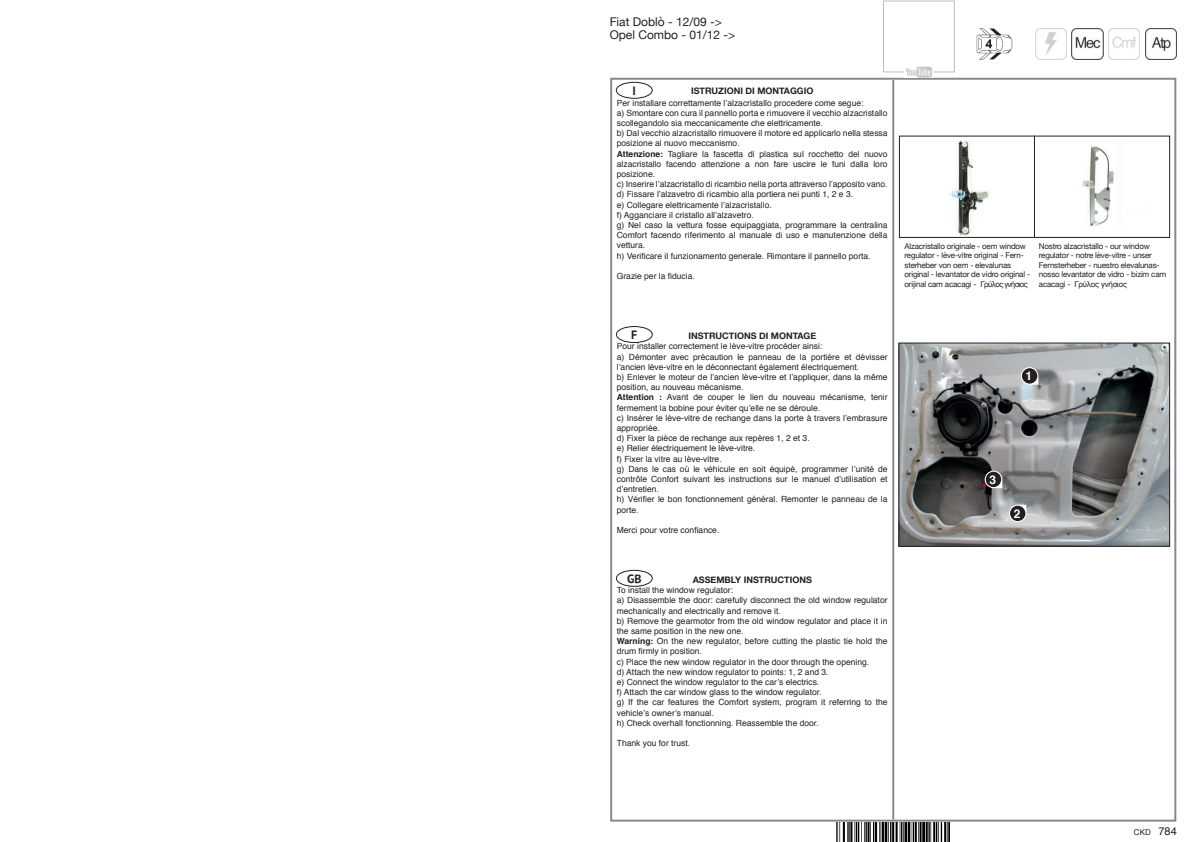
<style>
.page{position:relative;width:1191px;height:842px;background:#fff}
.page>*{position:absolute;margin:0;border:0;box-sizing:border-box;transform-origin:0 0}
.t1{font:12px/13.7px "Helvetica Neue";color:#231f20}
.t2{font:700 12px "PT Sans";color:#231f20}
.t3{font:700 12px "Helvetica";color:#fff}
.t4{font:700 9px "Helvetica Neue";color:#231f20}
.t5{font:8.5px/10.2px "Helvetica";color:#231f20}
.t6{font:8px/9.6px "Helvetica Neue";letter-spacing:-.025em;color:#231f20}
.t7{font:8px "Helvetica";color:#231f20}
.s1{font-weight:700}
.s2{font-size:11px}
</style>
<div class="page">
<hr style="left:892px;top:80px;width:2px;height:739px;background:#878a8c">
<div style="left:616px;top:82px;width:36px;height:17px;border:1px solid #231f20;border-radius:50%"></div>
<div style="left:616px;top:326px;width:37px;height:17px;border:1px solid #231f20;border-radius:50%"></div>
<div style="left:616px;top:570px;width:37px;height:17px;border:1px solid #231f20;border-radius:50%"></div>
<img style="left:1071px;top:28px;width:32px;height:32px">
<img style="left:1035px;top:28px;width:31px;height:32px">
<img style="left:1108px;top:28px;width:32px;height:32px">
<img style="left:1145px;top:28px;width:31px;height:32px">
<div style="left:883px;top:1px;width:71px;height:71px;border:1px solid #bcbdc0"></div>
<img style="left:904px;top:66px;width:29px;height:12px">
<img style="left:900px;top:344px;width:268px;height:201px">
<div style="left:898px;top:342px;width:272px;height:205px;border:1px solid #231f20"></div>
<img style="left:950px;top:140px;width:164px;height:96px">
<div style="left:899px;top:136px;width:136px;height:102px;border:1px solid #231f20"></div>
<div style="left:1034px;top:136px;width:136px;height:102px;border:1px solid #231f20"></div>
<img style="left:976px;top:28px;width:37px;height:32px">
<svg style="left:1020px;top:367px;width:18px;height:18px"></svg>
<div style="left:1022px;top:368px;width:15px;height:16px;background:#231f20;border-radius:50%"></div>
<svg style="left:1009px;top:505px;width:17px;height:17px"></svg>
<div style="left:1010px;top:506px;width:15px;height:15px;background:#231f20;border-radius:50%"></div>
<svg style="left:984px;top:471px;width:18px;height:17px"></svg>
<div style="left:985px;top:472px;width:16px;height:15px;background:#231f20;border-radius:50%"></div>
<img style="left:836px;top:822px;width:113px;height:20px">
<h1 class="t1" style="left:609px;top:15px;width:127px">Fiat Doblò - 12/09 -&gt;<br>Opel Combo - 01/12 -&gt;</h1>
<h1 class="t2" style="left:632px;top:83px;width:5px">I</h1>
<p class="t4" style="left:691px;top:88px;width:124px">ISTRUZIONI DI MONTAGGIO</p>
<p class="t5" style="left:617px;top:98px;width:272px">Per installare correttamente l’alzacristallo procedere come segue:<br>a) Smontare con cura il pannello porta e rimuovere il vecchio alzacristallo scollegandolo sia meccanicamente che elettricamente.<br>b) Dal vecchio alzacristallo rimuovere il motore ed applicarlo nella stessa posizione al nuovo meccanismo.<br><span class="s1">Attenzione:</span> Tagliare la fascetta di plastica sul rocchetto del nuovo alzacristallo facendo attenzione a non fare uscire le funi dalla loro posizione.<br>c) Inserire l’alzacristallo di ricambio nella porta attraverso l’apposito vano. d) Fissare l’alzavetro di ricambio alla portiera nei punti 1, 2 e 3.<br>e) Collegare elettricamente l’alzacristallo.<br>f) Agganciare il cristallo all’alzavetro.<br>g) Nel caso la vettura fosse equipaggiata, programmare la centralina Comfort facendo riferimento al manuale di uso e manutenzione della vettura.<br>h) Verificare il funzionamento generale. Rimontare il pannello porta.</p>
<p class="t5" style="left:617px;top:271px;width:79px">Grazie per la fiducia.</p>
<h1 class="t2" style="left:631px;top:328px;width:8px">F</h1>
<p class="t4" style="left:688px;top:332px;width:129px">INSTRUCTIONS DI MONTAGE</p>
<p class="t5" style="left:617px;top:342px;width:272px">Pour installer correctement le lève-vitre procéder ainsi:<br>a) Démonter avec précaution le panneau de la portière et dévisser l’ancien lève-vitre en le déconnectant également électriquement.<br>b) Enlever le moteur de l’ancien lève-vitre et l’appliquer, dans la même position, au nouveau mécanisme.<br><span class="s1">Attention :</span> Avant de couper le lien du nouveau mécanisme, tenir fermement la bobine pour éviter qu’elle ne se déroule.<br>c) Insérer le lève-vitre de rechange dans la porte à travers l’embrasure appropriée.<br>d) Fixer la pièce de rechange aux repères 1, 2 et 3.<br>e) Relier électriquement le lève-vitre.<br>f) Fixer la vitre au lève-vitre.<br>g) Dans le cas où le véhicule en soit équipé, programmer l’unité de contrôle Confort suivant les instructions sur le manuel d’utilisation et d’entretien.<br>h) Vérifier le bon fonctionnement général. Remonter le panneau de la porte.</p>
<p class="t5" style="left:617px;top:525px;width:104px">Merci pour votre confiance.</p>
<h1 class="t2" style="left:627px;top:571px;width:16px">GB</h1>
<p class="t4" style="left:692px;top:576px;width:121px">ASSEMBLY INSTRUCTIONS</p>
<p class="t5" style="left:617px;top:585px;width:272px">To install the window regulator:<br>a) Disassemble the door: carefully disconnect the old window regulator mechanically and electrically and remove it.<br>b) Remove the gearmotor from the old window regulator and place it in the same position in the new one.<br><span class="s1">Warning:</span> On the new regulator, before cutting the plastic tie hold the drum firmly in position.<br>c) Place the new window regulator in the door through the opening.<br>d) Attach the new window regulator to points: 1, 2 and 3.<br>e) Connect the window regulator to the car’s electrics.<br>f) Attach the car window glass to the window regulator.<br>g) If the car features the Comfort system, program it referring to the vehicle’s owner’s manual.<br>h) Check overhall fonctionning. Reassemble the door.</p>
<p class="t5" style="left:617px;top:738px;width:75px">Thank you for trust.</p>
<p class="t6" style="left:904px;top:242px;width:127px">Alzacristallo originale - oem window regulator - lève-vitre original - Fern&shy;sterheber von oem - elevalunas original - levantator de vidro original - orijinal cam acacagi - Γρύλος γνήσιος</p>
<p class="t6" style="left:1039px;top:242px;width:129px">Nostro alzacristallo - our window regulator - notre lève-vitre - unser Fernsterheber - nuestro elevalunas&shy;nosso levantator de vidro - bizim cam acacagi - Γρύλος γνήσιος</p>
<h1 class="t3" style="left:1025px;top:371px;width:8px">1</h1>
<h1 class="t3" style="left:989px;top:475px;width:8px">3</h1>
<h1 class="t3" style="left:1013px;top:509px;width:8px">2</h1>
<p class="t7" style="left:1134px;top:827px;width:44px">CKD <span class="s2">784</span></p>
</div>
